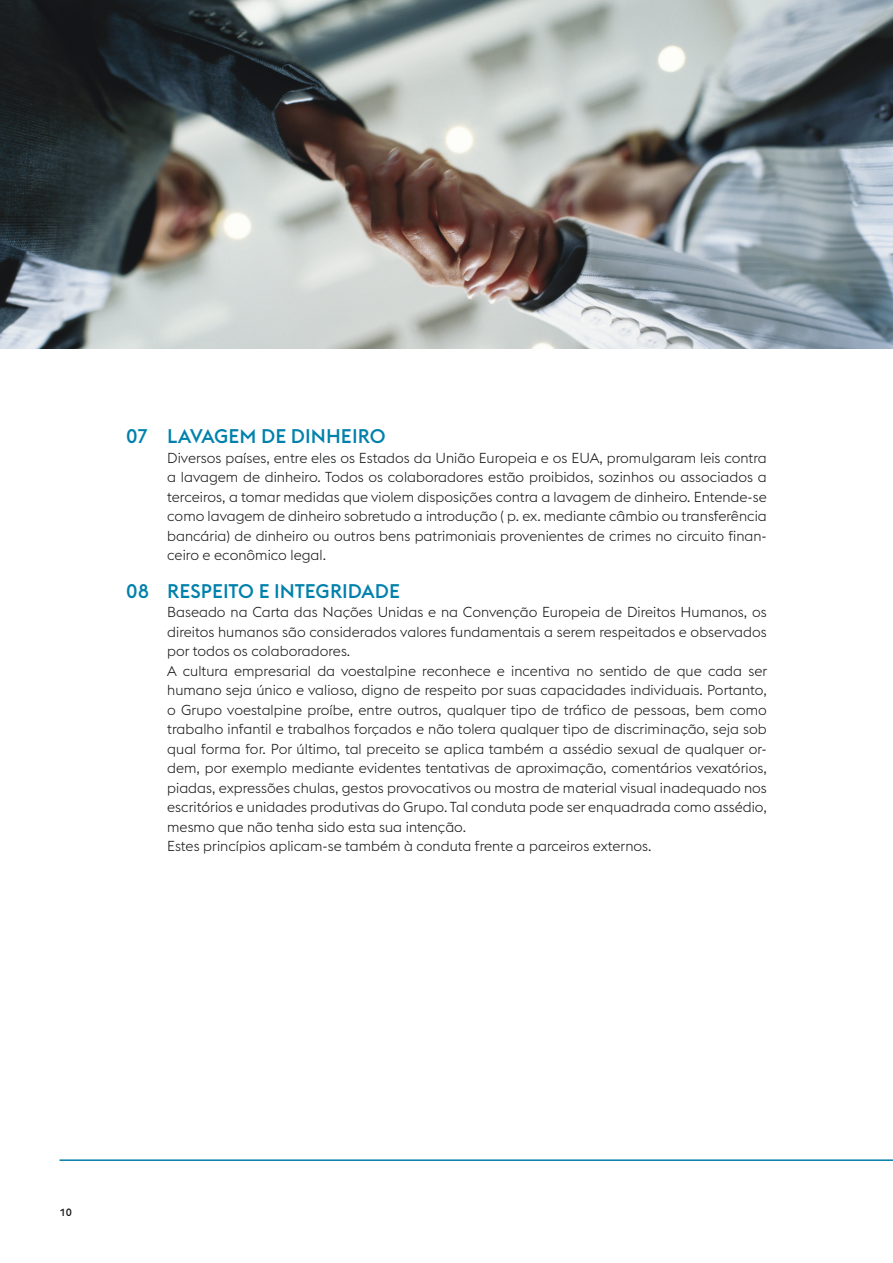
<style>
.page{position:relative;width:893px;height:1263px;background:#fff}
.page>*{position:absolute;margin:0;border:0;box-sizing:border-box;transform-origin:0 0}
.t1{font:500 19.5px "voestalpine";color:#0081ac}
.t2{font:300 14.25px/19.5px "voestalpine";color:#151616;text-align:justify}
.t3{font:500 10.5px "voestalpine";color:#151616}
</style>
<div class="page">
<hr style="left:60px;top:1159px;width:833px;height:2px;background:#007da7">
<img style="left:0;top:0;width:893px;height:349px">
<h1 class="t1" style="left:126px;top:424px;width:261px">07 LAVAGEM DE DINHEIRO</h1>
<p class="t2" style="left:167px;top:448px;width:601px">Diversos países, entre eles os Estados da União Europeia e os EUA, promulgaram leis contra a lavagem de dinheiro. Todos os colaboradores estão proibidos, sozinhos ou associados a terceiros, a tomar medidas que violem disposições contra a lavagem de dinheiro. Entende-se como lavagem de dinheiro sobretudo a introdução ( p. ex. mediante câmbio ou transferência bancária) de dinheiro ou outros bens patrimoniais provenientes de crimes no circuito finan&shy;ceiro e econômico legal.</p>
<h1 class="t1" style="left:126px;top:579px;width:275px">08 RESPEITO E INTEGRIDADE</h1>
<p class="t2" style="left:167px;top:602px;width:601px;text-align:left">Baseado na Carta das Nações Unidas e na Convenção Europeia de Direitos Humanos, os direitos humanos são considerados valores fundamentais a serem respeitados e observados por todos os colaboradores.<br>A cultura empresarial da voestalpine reconhece e incentiva no sentido de que cada ser humano seja único e valioso, digno de respeito por suas capacidades individuais. Portanto, o Grupo voestalpine proíbe, entre outros, qualquer tipo de tráfico de pessoas, bem como trabalho infantil e trabalhos forçados e não tolera qualquer tipo de discriminação, seja sob qual forma for. Por último, tal preceito se aplica também a assédio sexual de qualquer or&shy;dem, por exemplo mediante evidentes tentativas de aproximação, comentários vexatórios, piadas, expressões chulas, gestos provocativos ou mostra de material visual inadequado nos escritórios e unidades produtivas do Grupo. Tal conduta pode ser enquadrada como assédio, mesmo que não tenha sido esta sua intenção.<br>Estes princípios aplicam-se também à conduta frente a parceiros externos.</p>
<p class="t3" style="left:60px;top:1205px;width:14px">10</p>
</div>
